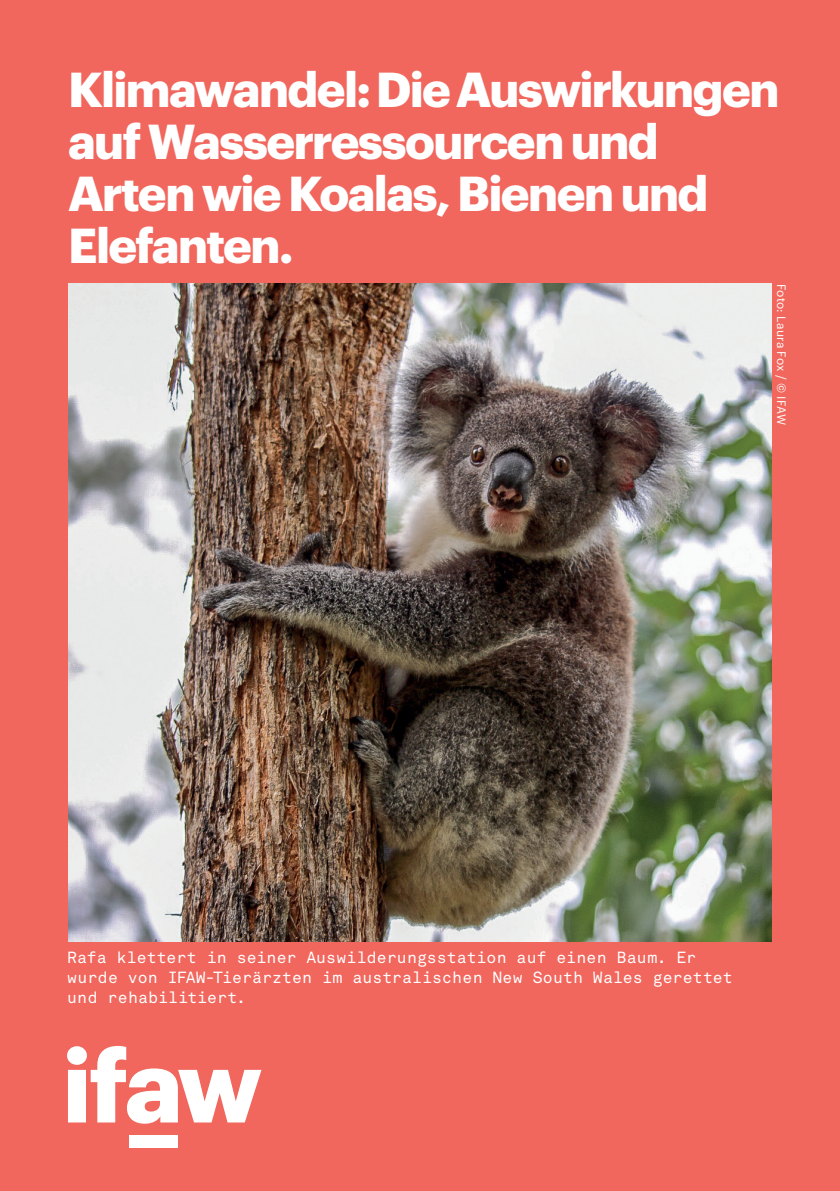
<style>
.page{position:relative;width:840px;height:1191px;background:#fff}
.page>*{position:absolute;margin:0;border:0;box-sizing:border-box;transform-origin:0 0}
.t1{font:700 48px/52px "Graphik";letter-spacing:-.03em;color:#fff}
.t2{font:16px/20px "Akkurat Mono Pro";letter-spacing:.005em;color:#fff}
.t3{font:12px "Graphik";letter-spacing:.01em;color:#fff}
</style>
<div class="page">
<div style="left:0;top:0;width:839px;height:1191px;background:#f1665d"></div>
<svg style="left:67px;top:1046px;width:194px;height:77px"></svg>
<div style="left:129px;top:1134px;width:49px;height:13px;background:#fff"></div>
<img style="left:68px;top:283px;width:703px;height:658px">
<h1 class="t1" style="left:68px;top:59px;width:712px">Klimawandel: Die Auswirkungen auf Wasserressourcen und<br>Arten wie Koalas, Bienen und<br>Elefanten.</h1>
<p class="t3" style="left:790px;top:283px;width:143px;rotate:90deg">Foto: Laura Fox / © IFAW</p>
<p class="t2" style="left:67px;top:947px;width:666px">Rafa klettert in seiner Auswilderungsstation auf einen Baum. Er wurde von IFAW-Tierärzten im australischen New South Wales gerettet und rehabilitiert.</p>
</div>
